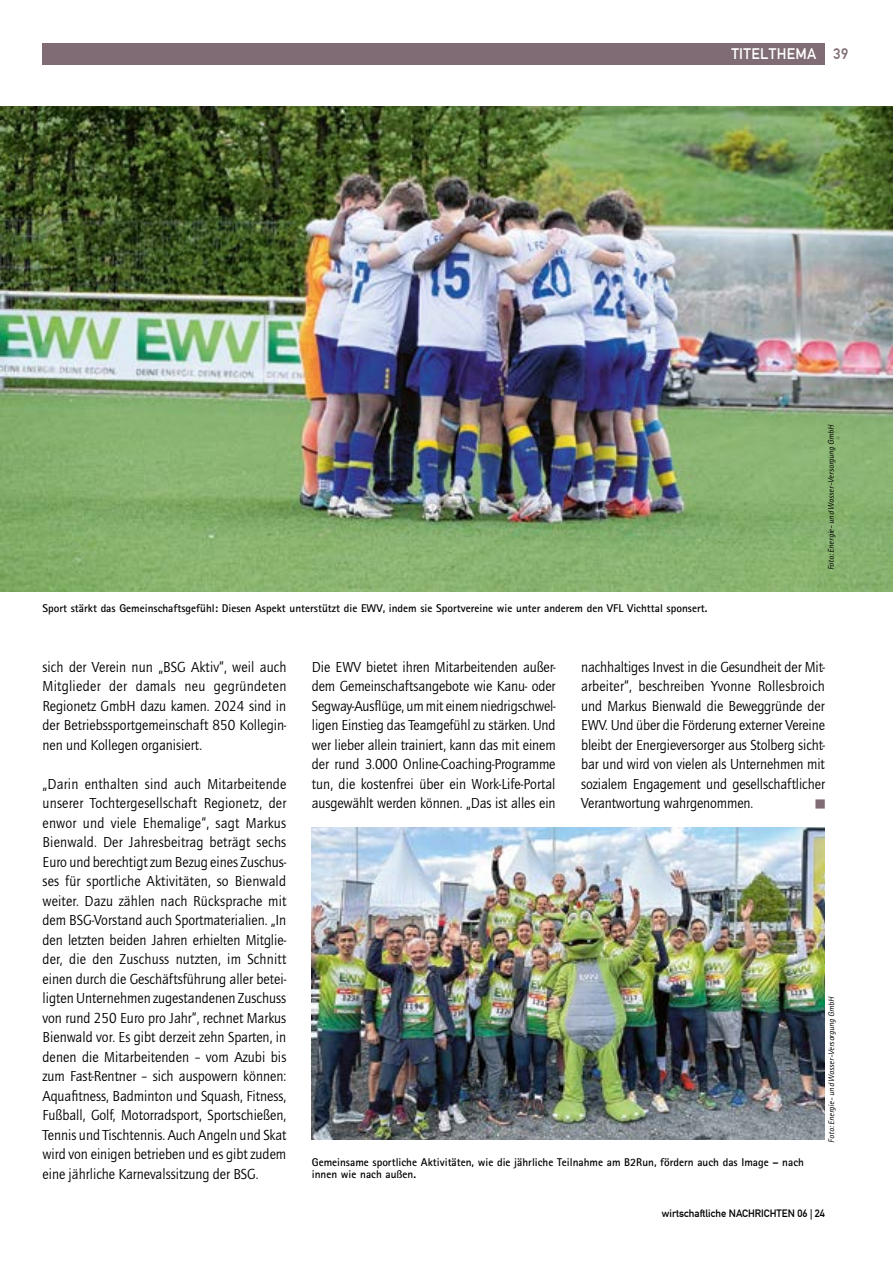
<style>
.page{position:relative;width:893px;height:1263px;background:#fff}
.page>*{position:absolute;margin:0;border:0;box-sizing:border-box;transform-origin:0 0}
.Grundtext_Inhalt{font:15px/19.5px "Quay Sans ITC Std";color:#000;text-align:justify;scale:.95 1}
.t1{font:15px "DIN1451 Com Mittelschrift";letter-spacing:.025em;color:#fff}
.Grundtext_Inhalt-2{font:15px "Arial";color:#806c74;scale:.85 1}
.t2{font:700 11.25px/12.8px "Rotis Sans Serif Std";color:#000}
.t3{font:10.5px "DIN1451 Com Mittelschrift";color:#000}
.Fotoverweis{font:italic 8.25px "Rotis Sans Serif Std";letter-spacing:-.01em;color:#000}
.s1{color:#806c74}
</style>
<div class="page">
<div style="left:43px;top:43px;width:782px;height:22px;background:#806c74"></div>
<img style="left:0;top:107px;width:893px;height:485px">
<img style="left:312px;top:828px;width:513px;height:312px">
<p class="t1" style="left:731px;top:45px;width:118px">TITELTHEMA <span class="s1">39</span></p>
<p class="t2" style="left:43px;top:602px;width:666px">Sport stärkt das Gemeinschaftsgefühl: Diesen Aspekt unterstützt die EWV, indem sie Sportvereine wie unter anderem den VFL Vichttal sponsert.</p>
<p class="Fotoverweis" style="left:826px;top:570px;width:148px;rotate:-90deg">Foto: Energie- und Wasser-Versorgung GmbH</p>
<p class="Grundtext_Inhalt" style="left:43px;top:657px;width:258px">sich der Verein nun „BSG Aktiv“, weil auch Mitglieder der damals neu gegründeten Regionetz GmbH dazu kamen. 2024 sind in der Betriebssportgemeinschaft 850 Kollegin&shy;nen und Kollegen organisiert.</p>
<p class="Grundtext_Inhalt" style="left:43px;top:774px;width:258px">„Darin enthalten sind auch Mitarbeitende unserer Tochtergesellschaft Regionetz, der enwor und viele Ehemalige“, sagt Markus Bienwald. Der Jahresbeitrag beträgt sechs Euro und berechtigt zum Bezug eines Zuschus&shy;ses für sportliche Aktivitäten, so Bienwald weiter. Dazu zählen nach Rücksprache mit dem BSG-Vorstand auch Sportmaterialien. „In den letzten beiden Jahren erhielten Mitglie&shy;der, die den Zuschuss nutzten, im Schnitt einen durch die Geschäftsführung aller betei&shy;ligten Unternehmen zugestandenen Zuschuss von rund 250 Euro pro Jahr“, rechnet Markus Bienwald vor. Es gibt derzeit zehn Sparten, in denen die Mitarbeitenden – vom Azubi bis zum Fast-Rentner – sich auspowern können:<br>Aquafitness, Badminton und Squash, Fitness, Fußball, Golf, Motorradsport, Sportschießen, Tennis und Tischtennis. Auch Angeln und Skat wird von einigen betrieben und es gibt zudem eine jährliche Karnevalssitzung der BSG.</p>
<p class="Grundtext_Inhalt" style="left:312px;top:657px;width:258px">Die EWV bietet ihren Mitarbeitenden außer&shy;dem Gemeinschaftsangebote wie Kanu- oder Segway-Ausflüge, um mit einem niedrigschwel&shy;ligen Einstieg das Teamgefühl zu stärken. Und wer lieber allein trainiert, kann das mit einem der rund 3.000 Online-Coaching-Programme tun, die kostenfrei über ein Work-Life-Portal ausgewählt werden können. „Das ist alles ein</p>
<p class="Grundtext_Inhalt" style="left:581px;top:657px;width:258px">nachhaltiges Invest in die Gesundheit der Mit&shy;arbeiter“, beschreiben Yvonne Rollesbroich und Markus Bienwald die Beweggründe der EWV. Und über die Förderung externer Vereine bleibt der Energieversorger aus Stolberg sicht&shy;bar und wird von vielen als Unternehmen mit sozialem Engagement und gesellschaftlicher Verantwortung wahrgenommen.</p>
<p class="Grundtext_Inhalt-2" style="left:816px;top:788px;width:12px">▄</p>
<p class="t2" style="left:312px;top:1155px;width:494px">Gemeinsame sportliche Aktivitäten, wie die jährliche Teilnahme am B2Run, fördern auch das Image – nach innen wie nach außen.</p>
<p class="Fotoverweis" style="left:826px;top:1142px;width:148px;rotate:-90deg">Foto: Energie- und Wasser-Versorgung GmbH</p>
<p class="t3" style="left:662px;top:1207px;width:164px">wirtschaftliche NACHRICHTEN 06 | 24</p>
</div>
